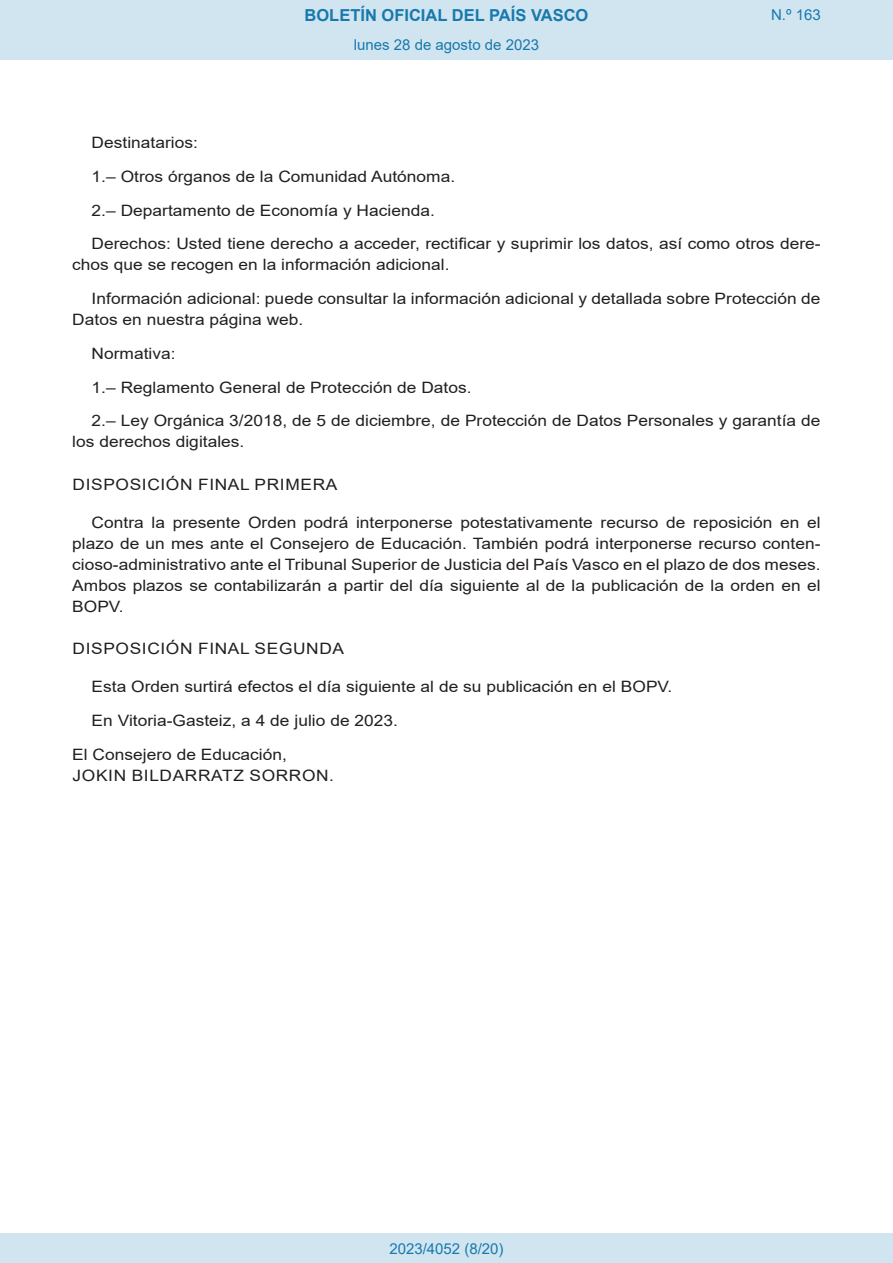
<style>
.page{position:relative;width:893px;height:1263px;background:#fff}
.page>*{position:absolute;margin:0;border:0;box-sizing:border-box;transform-origin:0 0}
.t1{font:700 16.5px "Arial";color:#1879ad}
.BOPVDetalle{font:15.6px/21px "Arial";color:#231f20;scale:1.11 1}
.BOPVDisposicion{font:15.6px "Arial";letter-spacing:.035em;color:#231f20;scale:1.11 1}
.BOPVFirmaLugFec{font:15.6px "Arial";color:#231f20;scale:1.11 1}
.BOPVFirmaPuesto{font:15.6px "Arial";color:#231f20;scale:1.11 1}
.BOPVFirmaNombre{font:15.6px "Arial";letter-spacing:.035em;color:#231f20;scale:1.11 1}
.Paginacion_Centro{font:15px "Arial";color:#1879ad}
</style>
<div class="page">
<div style="left:0;top:0;width:893px;height:60px;background:#d0e5f0"></div>
<div style="left:0;top:1233px;width:893px;height:30px;background:#d0e5f0"></div>
<p class="t1" style="left:305px;top:3px;width:285px">BOLETÍN OFICIAL DEL PAÍS VASCO</p>
<p class="Paginacion_Centro" style="left:354px;top:35px;width:187px">lunes 28 de agosto de 2023</p>
<p class="Paginacion_Centro" style="left:771px;top:5px;width:51px">N.º 163</p>
<p class="BOPVDetalle" style="left:92px;top:132px;width:97px">Destinatarios:</p>
<p class="BOPVDetalle" style="left:92px;top:166px;width:329px">1.– Otros órganos de la Comunidad Autónoma.</p>
<p class="BOPVDetalle" style="left:92px;top:200px;width:311px">2.– Departamento de Economía y Hacienda.</p>
<p class="BOPVDetalle" style="left:72px;top:233px;width:676px;text-indent:19px">Derechos: Usted tiene derecho a acceder, rectificar y suprimir los datos, así como otros dere&shy;chos que se recogen en la información adicional.</p>
<p class="BOPVDetalle" style="left:72px;top:288px;width:676px;text-indent:19px">Información adicional: puede consultar la información adicional y detallada sobre Protección de<br>Datos en nuestra página web.</p>
<p class="BOPVDetalle" style="left:92px;top:343px;width:77px">Normativa:</p>
<p class="BOPVDetalle" style="left:92px;top:377px;width:344px">1.– Reglamento General de Protección de Datos.</p>
<p class="BOPVDetalle" style="left:72px;top:410px;width:676px;text-indent:19px">2.– Ley Orgánica 3/2018, de 5 de diciembre, de Protección de Datos Personales y garantía de los derechos digitales.</p>
<p class="BOPVDisposicion" style="left:73px;top:473px;width:240px">DISPOSICIÓN FINAL PRIMERA</p>
<p class="BOPVDetalle" style="left:72px;top:512px;width:676px;text-align:justify;text-indent:19px">Contra la presente Orden podrá interponerse potestativamente recurso de reposición en el plazo de un mes ante el Consejero de Educación. También podrá interponerse recurso conten&shy;cioso-administrativo ante el Tribunal Superior de Justicia del País Vasco en el plazo de dos meses.<br>Ambos plazos se contabilizarán a partir del día siguiente al de la publicación de la orden en el BOPV.</p>
<p class="BOPVDisposicion" style="left:73px;top:638px;width:246px">DISPOSICIÓN FINAL SEGUNDA</p>
<p class="BOPVDetalle" style="left:92px;top:676px;width:525px">Esta Orden surtirá efectos el día siguiente al de su publicación en el BOPV.</p>
<p class="BOPVFirmaLugFec" style="left:92px;top:709px;width:277px">En Vitoria-Gasteiz, a 4 de julio de 2023.</p>
<p class="BOPVFirmaPuesto" style="left:72px;top:743px;width:195px">El Consejero de Educación,</p>
<p class="BOPVFirmaNombre" style="left:73px;top:764px;width:237px">JOKIN BILDARRATZ SORRON.</p>
<p class="Paginacion_Centro" style="left:389px;top:1238px;width:116px">2023/4052 (8/20)</p>
</div>
